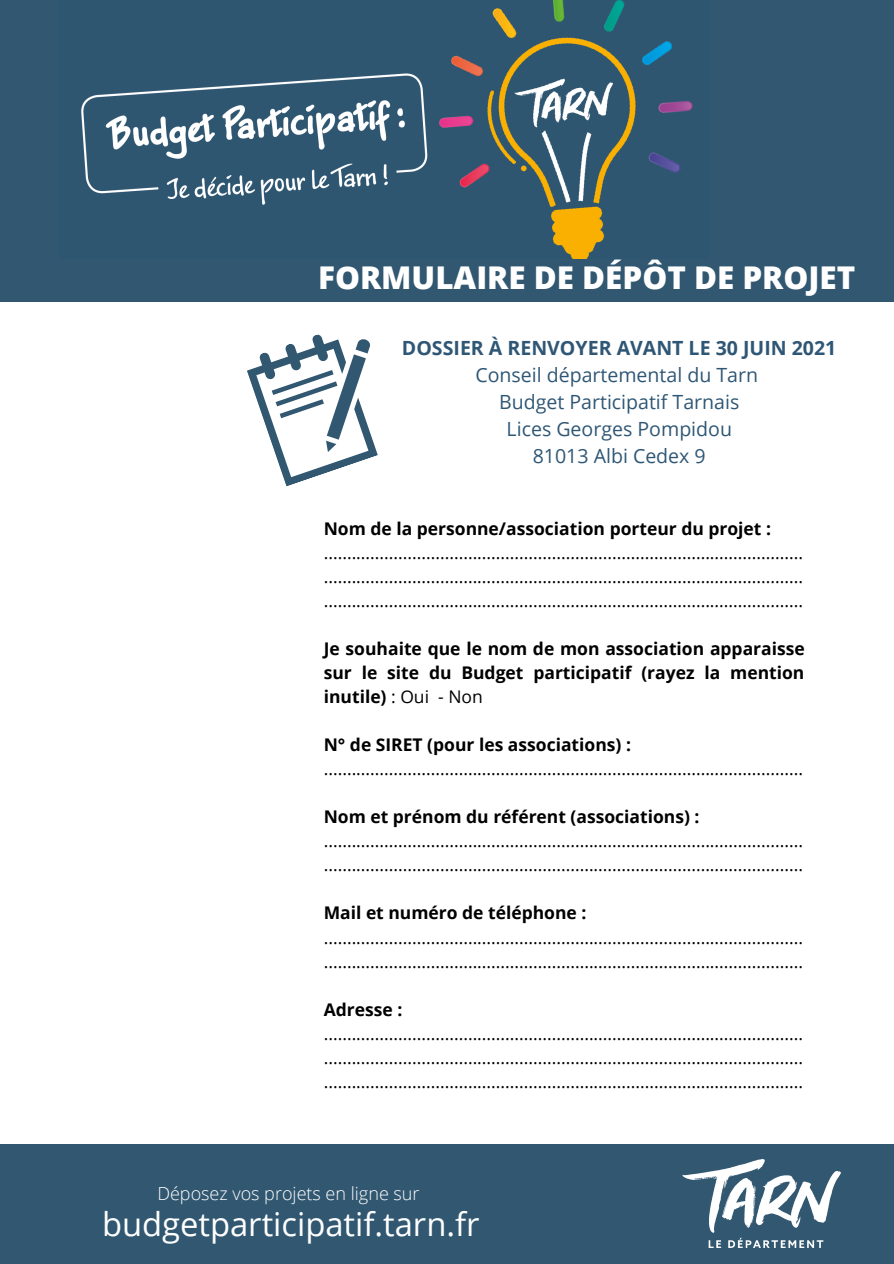
<style>
.page{position:relative;width:894px;height:1264px;background:#fff}
.page>*{position:absolute;margin:0;border:0;box-sizing:border-box;transform-origin:0 0}
.t1{font:32.7px "Open Sans";color:#fff}
.t2{font:800 31.35px "Open Sans";color:#fff}
.t3{font:19.5px/26.8px "Open Sans";color:#2f5775;text-align:center}
.t4{font:700 19.5px "Open Sans";color:#2f5775}
.t5{font:300 18px "Open Sans";color:#fff}
.t6{font:17.55px/24px "Open Sans";color:#000;text-align:justify}
.t7{font:700 17.55px/24px "Open Sans";color:#000;text-align:justify}
.s1{font-weight:400}
</style>
<div class="page">
<div style="left:0;top:0;width:893px;height:301px;background:#315771"></div>
<div style="left:0;top:1143px;width:893px;height:120px;background:#315771"></div>
<svg style="left:247px;top:334px;width:131px;height:152px"></svg>
<img style="left:682px;top:1159px;width:158px;height:88px">
<img style="left:81px;top:0;width:612px;height:259px">
<h2 class="t2" style="left:318px;top:256px;width:538px">FORMULAIRE DE DÉPÔT DE PROJET</h2>
<p class="t4" style="left:402px;top:334px;width:436px">DOSSIER À RENVOYER AVANT LE 30 JUIN 2021</p>
<p class="t3" style="left:475px;top:361px;width:284px">Conseil départemental du Tarn<br>Budget Participatif Tarnais<br>Lices Georges Pompidou<br>81013 Albi Cedex 9</p>
<p class="t7" style="left:323px;top:516px;width:448px">Nom de la personne/association porteur du projet :</p>
<p class="t6" style="left:323px;top:540px;width:480px">....................................................................................................... ....................................................................................................... .......................................................................................................</p>
<p class="t7" style="left:323px;top:636px;width:482px">Je souhaite que le nom de mon association apparaisse sur le site du Budget participatif (rayez la mention inutile) <span class="s1">: Oui - Non</span></p>
<p class="t7" style="left:323px;top:732px;width:308px">N° de SIRET (pour les associations) :</p>
<p class="t6" style="left:323px;top:756px;width:480px">.......................................................................................................</p>
<p class="t7" style="left:323px;top:804px;width:377px">Nom et prénom du référent (associations) :</p>
<p class="t6" style="left:323px;top:828px;width:480px">....................................................................................................... .......................................................................................................</p>
<p class="t7" style="left:323px;top:900px;width:264px">Mail et numéro de téléphone :</p>
<p class="t6" style="left:323px;top:924px;width:480px">....................................................................................................... .......................................................................................................</p>
<p class="t7" style="left:323px;top:996px;width:80px">Adresse :</p>
<p class="t6" style="left:323px;top:1020px;width:480px">....................................................................................................... ....................................................................................................... .......................................................................................................</p>
<p class="t5" style="left:157px;top:1180px;width:263px">Déposez vos projets en ligne sur</p>
<h1 class="t1" style="left:102px;top:1201px;width:379px">budgetparticipatif.tarn.fr</h1>
</div>
